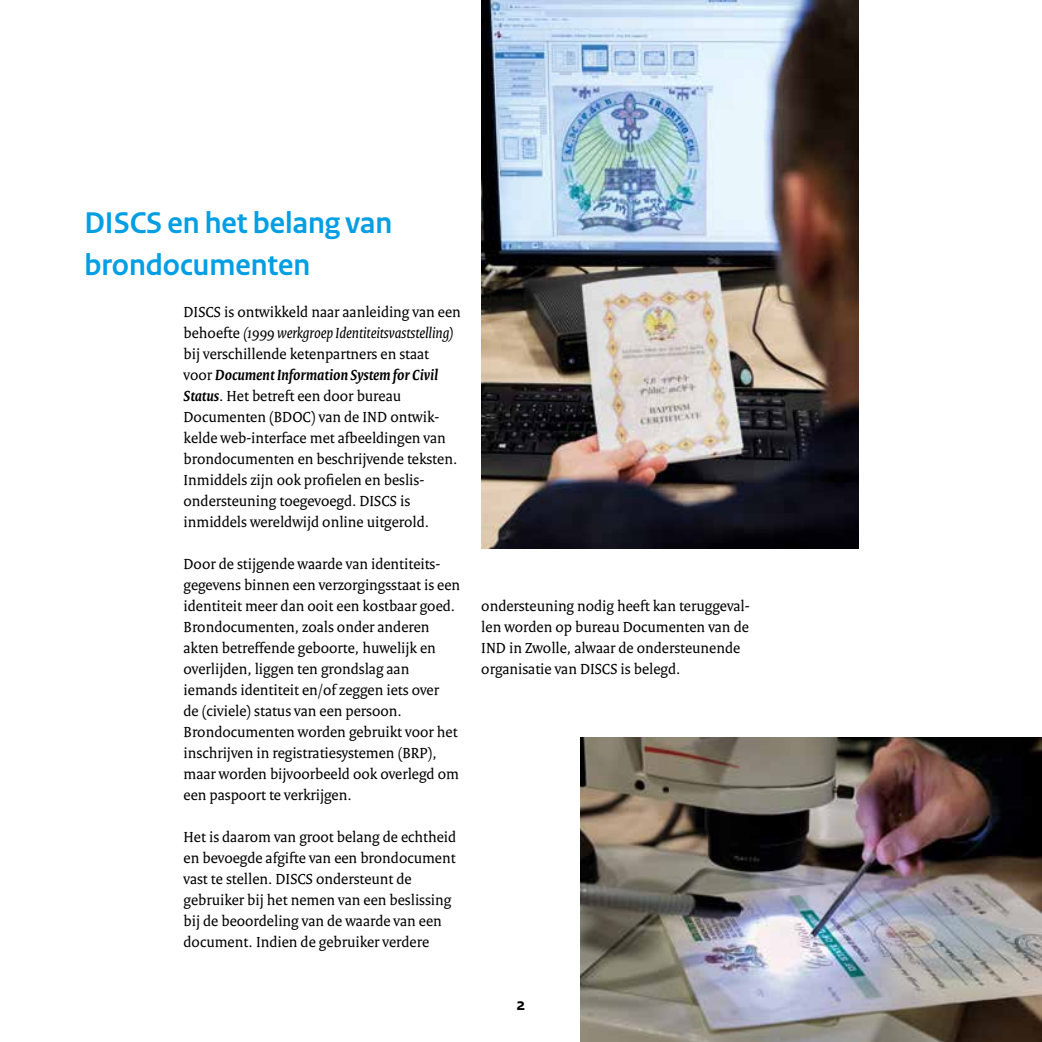
<style>
.page{position:relative;width:1042px;height:1042px;background:#fff}
.page>*{position:absolute;margin:0;border:0;box-sizing:border-box;transform-origin:0 0}
.t1{font:700 31.5px/42px "Rijksoverheid Sans Heading";color:#009ee3}
.t2{font:700 17.5px "Rijksoverheid Sans Text";color:#000}
.t3{font:15.75px/21px "Rijksoverheid Serif";color:#000}
.s1{font-style:italic}
.s2{font-weight:700;font-style:italic}
</style>
<div class="page">
<img style="left:481px;top:0;width:377px;height:548px">
<img style="left:580px;top:737px;width:462px;height:305px">
<h1 class="t1" style="left:84px;top:203px;width:309px">DISCS en het belang van brondocumenten</h1>
<p class="t3" style="left:184px;top:301px;width:279px">DISCS is ontwikkeld naar aanleiding van een behoefte <span class="s1">(1999 werkgroep Identiteitsvaststelling) </span>bij verschillende ketenpartners en staat voor <span class="s2">Document Information System for Civil Status</span>. Het betreft een door bureau Documenten (BDOC) van de IND ontwik&shy;kelde web-interface met afbeeldingen van brondocumenten en beschrijvende teksten.<br>Inmiddels zijn ook profielen en beslis&shy;ondersteuning toegevoegd. DISCS is inmiddels wereldwijd online uitgerold.</p>
<p class="t3" style="left:184px;top:553px;width:278px">Door de stijgende waarde van identiteits&shy;gegevens binnen een verzorgingsstaat is een identiteit meer dan ooit een kostbaar goed.<br>Brondocumenten, zoals onder anderen akten betreffende geboorte, huwelijk en overlijden, liggen ten grondslag aan iemands identiteit en/of zeggen iets over<br>de (civiele) status van een persoon.<br>Brondocumenten worden gebruikt voor het inschrijven in registratiesystemen (BRP), maar worden bijvoorbeeld ook overlegd om een paspoort te verkrijgen.</p>
<p class="t3" style="left:184px;top:826px;width:274px">Het is daarom van groot belang de echtheid en bevoegde afgifte van een brondocument vast te stellen. DISCS ondersteunt de gebruiker bij het nemen van een beslissing bij de beoordeling van de waarde van een document. Indien de gebruiker verdere</p>
<p class="t3" style="left:481px;top:595px;width:270px">ondersteuning nodig heeft kan teruggeval&shy;len worden op bureau Documenten van de IND in Zwolle, alwaar de ondersteunende organisatie van DISCS is belegd.</p>
<p class="t2" style="left:516px;top:995px;width:10px">2</p>
</div>
